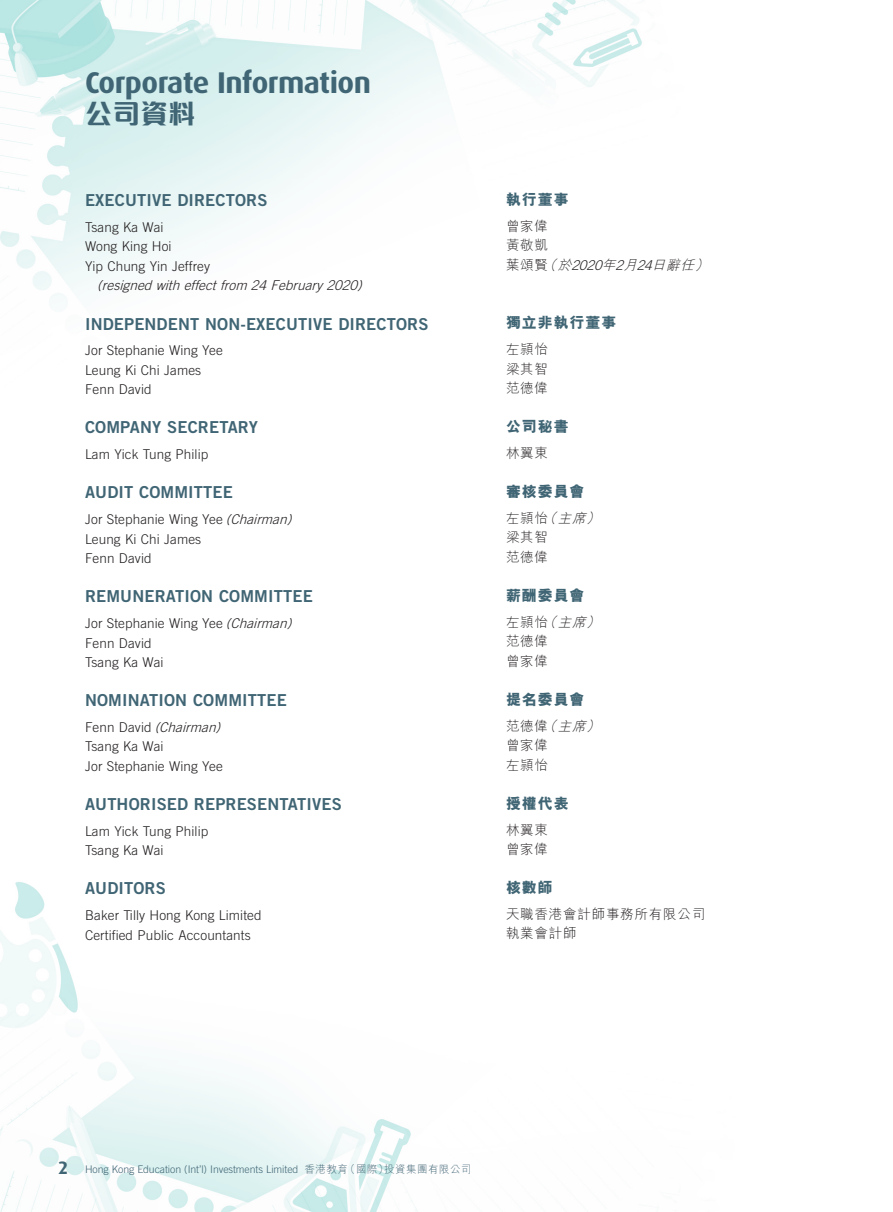
<style>
.page{position:relative;width:893px;height:1212px;background:#fff}
.page>*{position:absolute;margin:0;border:0;box-sizing:border-box;transform-origin:0 0}
.t1{font:700 30px "Dax";letter-spacing:-.02em;color:#406574}
.t2{font:800 27px "M Elle HK";color:#406574}
.Heading_1{font:16.5px "Trade Gothic LT Std Bd 2";letter-spacing:.01em;color:#406574}
.C_Heading_1{font:800 15px "M Hei HK";letter-spacing:.06em;color:#406574}
.Body_Text{font:300 13.5px "Trade Gothic LT Std";letter-spacing:.01em;color:#231f20}
.C_Body_Text{font:300 13.5px "M Hei HK";letter-spacing:.06em;color:#231f20}
.Body_Text-2{font:italic 300 13.5px "Trade Gothic LT Std";color:#231f20}
.C_Body_Text-2{font:italic 300 13.5px "M Hei HK";color:#231f20}
.t3{font:300 10.5px "Trade Gothic LT Std";letter-spacing:-.005em;color:#406574}
.s1{font-style:italic}
.s2{font-style:normal}
.s3{font-family:"Trade Gothic LT Std"}
.s4{font-family:"Dax";font-weight:700;font-size:18px}
.s5{font-family:"M Hei HK"}
</style>
<div class="page">
<img style="left:0;top:0;width:642px;height:1212px">
<p class="t1" style="left:85px;top:65px;width:287px">Corporate Information</p>
<p class="t2" style="left:85px;top:101px;width:112px">公司資料</p>
<p class="Heading_1" style="left:85px;top:190px;width:184px">EXECUTIVE DIRECTORS</p>
<p class="Body_Text" style="left:85px;top:219px;width:80px">Tsang Ka Wai</p>
<p class="Body_Text" style="left:85px;top:239px;width:88px">Wong King Hoi</p>
<p class="Body_Text" style="left:85px;top:258px;width:127px">Yip Chung Yin Jeffrey</p>
<p class="Body_Text-2" style="left:97px;top:278px;width:270px">(resigned with effectfrom 24 February2020)</p>
<p class="Heading_1" style="left:85px;top:313px;width:345px">INDEPENDENT NON-EXECUTIVE DIRECTORS</p>
<p class="Body_Text" style="left:85px;top:343px;width:139px">Jor Stephanie Wing Yee</p>
<p class="Body_Text" style="left:85px;top:362px;width:118px">Leung Ki Chi James</p>
<p class="Body_Text" style="left:85px;top:382px;width:68px">Fenn David</p>
<p class="Heading_1" style="left:85px;top:417px;width:174px">COMPANY SECRETARY</p>
<p class="Body_Text" style="left:85px;top:446px;width:125px">Lam Yick Tung Philip</p>
<p class="Heading_1" style="left:85px;top:482px;width:149px">AUDIT COMMITTEE</p>
<p class="Body_Text" style="left:85px;top:511px;width:212px">Jor Stephanie Wing Yee <span class="s1">(Chairman)</span></p>
<p class="Body_Text" style="left:85px;top:531px;width:118px">Leung Ki Chi James</p>
<p class="Body_Text" style="left:85px;top:550px;width:68px">Fenn David</p>
<p class="Heading_1" style="left:85px;top:586px;width:229px">REMUNERATION COMMITTEE</p>
<p class="Body_Text" style="left:85px;top:615px;width:212px">Jor Stephanie Wing Yee <span class="s1">(Chairman)</span></p>
<p class="Body_Text" style="left:85px;top:635px;width:68px">Fenn David</p>
<p class="Body_Text" style="left:85px;top:654px;width:80px">Tsang Ka Wai</p>
<p class="Heading_1" style="left:85px;top:690px;width:203px">NOMINATION COMMITTEE</p>
<p class="Body_Text-2" style="left:85px;top:719px;width:141px"><span class="s2">F e n n D a v i d</span> (Chairman)</p>
<p class="Body_Text" style="left:85px;top:739px;width:80px">Tsang Ka Wai</p>
<p class="Body_Text" style="left:85px;top:758px;width:139px">Jor Stephanie Wing Yee</p>
<p class="Heading_1" style="left:85px;top:794px;width:258px">AUTHORISED REPRESENTATIVES</p>
<p class="Body_Text" style="left:85px;top:823px;width:125px">Lam Yick Tung Philip</p>
<p class="Body_Text" style="left:85px;top:842px;width:80px">Tsang Ka Wai</p>
<p class="Heading_1" style="left:85px;top:878px;width:82px">AUDITORS</p>
<p class="Body_Text" style="left:85px;top:907px;width:178px">Baker Tilly Hong Kong Limited</p>
<p class="Body_Text" style="left:85px;top:927px;width:167px">Certified Public Accountants</p>
<p class="C_Heading_1" style="left:506px;top:192px;width:64px">執行董事</p>
<p class="C_Body_Text" style="left:506px;top:219px;width:44px">曾家偉</p>
<p class="C_Body_Text" style="left:506px;top:238px;width:44px">黃敬凱</p>
<p class="C_Body_Text-2" style="left:506px;top:258px;width:207px"><span class="s2">葉頌賢</span>（於<span class="s3">2020</span>年<span class="s3">2</span>月<span class="s3">24</span>日辭任）</p>
<p class="C_Heading_1" style="left:506px;top:315px;width:112px">獨立非執行董事</p>
<p class="C_Body_Text" style="left:506px;top:342px;width:44px">左頴怡</p>
<p class="C_Body_Text" style="left:506px;top:362px;width:44px">梁其智</p>
<p class="C_Body_Text" style="left:506px;top:381px;width:44px">范德偉</p>
<p class="C_Heading_1" style="left:506px;top:419px;width:64px">公司秘書</p>
<p class="C_Body_Text" style="left:506px;top:446px;width:44px">林翼東</p>
<p class="C_Heading_1" style="left:506px;top:484px;width:80px">審核委員會</p>
<p class="C_Body_Text-2" style="left:506px;top:511px;width:99px"><span class="s2">左頴怡</span>（主席）</p>
<p class="C_Body_Text" style="left:506px;top:530px;width:44px">梁其智</p>
<p class="C_Body_Text" style="left:506px;top:550px;width:44px">范德偉</p>
<p class="C_Heading_1" style="left:506px;top:588px;width:80px">薪酬委員會</p>
<p class="C_Body_Text-2" style="left:506px;top:615px;width:99px"><span class="s2">左頴怡</span>（主席）</p>
<p class="C_Body_Text" style="left:506px;top:634px;width:44px">范德偉</p>
<p class="C_Body_Text" style="left:506px;top:654px;width:44px">曾家偉</p>
<p class="C_Heading_1" style="left:506px;top:692px;width:80px">提名委員會</p>
<p class="C_Body_Text-2" style="left:506px;top:719px;width:99px"><span class="s2">范德偉</span>（主席）</p>
<p class="C_Body_Text" style="left:506px;top:738px;width:44px">曾家偉</p>
<p class="C_Body_Text" style="left:506px;top:758px;width:44px">左頴怡</p>
<p class="C_Heading_1" style="left:506px;top:795px;width:64px">授權代表</p>
<p class="C_Body_Text" style="left:506px;top:823px;width:44px">林翼東</p>
<p class="C_Body_Text" style="left:506px;top:842px;width:44px">曾家偉</p>
<p class="C_Heading_1" style="left:506px;top:880px;width:48px">核數師</p>
<p class="C_Body_Text" style="left:506px;top:907px;width:201px">天職香港會計師事務所有限公司</p>
<p class="C_Body_Text" style="left:506px;top:926px;width:72px">執業會計師</p>
<p class="t3" style="left:58px;top:1163px;width:415px"><span class="s4">2</span> Hong Kong Education (Int’l) Investments Limited <span class="s5">香港教育（國際）投資集團有限公司</span></p>
</div>
